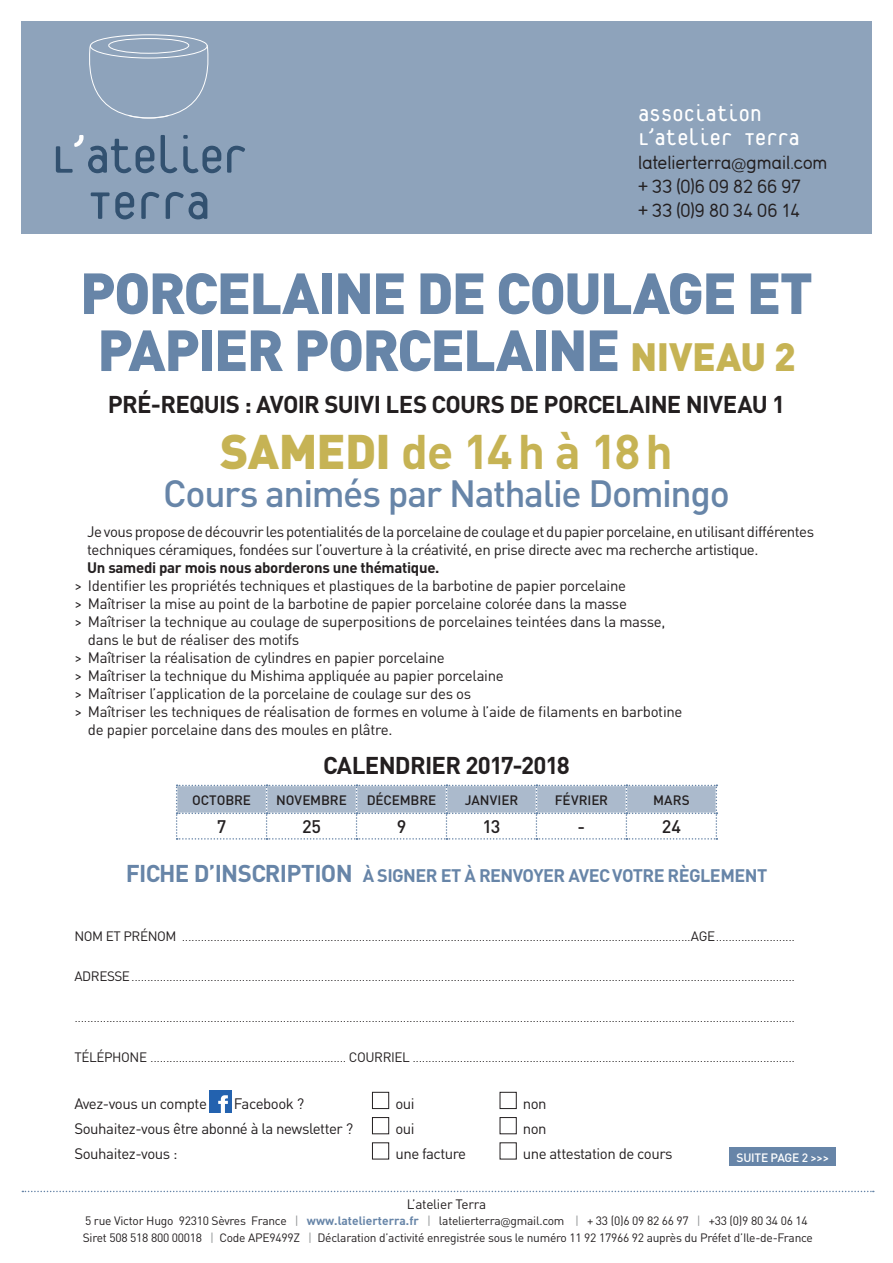
<style>
.page{position:relative;width:893px;height:1263px;background:#fff}
.page>*{position:absolute;margin:0;border:0;box-sizing:border-box;transform-origin:0 0}
.t1{font:57.15px/46.2px "Platelet";letter-spacing:-.045em;color:#325170;text-align:center}
.Titre_COURS{font:900 57px/57px "DIN";letter-spacing:-.03em;color:#6785a8;text-align:center}
.Titre_COURS-2{font:700 48px "DIN";letter-spacing:-.02em;color:#c6b354}
.Titre_COURS-3{font:500 37.5px "DIN";letter-spacing:-.04em;color:#6785a8}
.Date_calendrier{font:25.5px "Platelet";letter-spacing:-.025em;color:#fff}
.Titre_COURS-4{font:700 24px "DIN";letter-spacing:-.03em;color:#231f20}
.texte_fiche{font:700 24px "DIN";letter-spacing:-.03em;color:#231f20}
.Titre_de_date{font:700 18px "DIN";letter-spacing:-.03em;color:#6785a8}
.Date_calendrier-2{font:18px "DIN17 SB";letter-spacing:-.03em;color:#231f20}
.Date_calendrier-3{font:500 18px "DIN";color:#231f20}
.texte_fiche-2{font:15px/18px "DIN";letter-spacing:-.02em;color:#231f20}
.texte_fiche-3{font:700 15px "DIN";letter-spacing:-.02em;color:#231f20}
.texte_fiche-4{font:300 13.5px "DIN";color:#231f20}
.Date_calendrier-4{font:500 13.5px "DIN";letter-spacing:-.005em;color:#231f20}
.texte_fiche-5{font:13.5px "DIN";letter-spacing:-.02em;color:#231f20}
.texte_fiche-6{font:12px "DIN";letter-spacing:-.02em;color:#231f20}
.texte_fiche-7{font:500 12px "DIN";letter-spacing:-.02em;color:#fff}
.s1{color:#fff}
.s2{font-size:39px;color:#c6b354}
.s3{font-weight:900}
.s4{font-size:24px}
.s5{font-weight:400}
.s6{color:#8f9293}
.s7{font-weight:700;color:#6785a8}
.s8{font-family:"DIN17 SB"}
</style>
<div class="page">
<svg style="left:22px;top:1191px;width:852px;height:1px"></svg>
<svg style="left:176px;top:785px;width:541px;height:55px"></svg>
<svg style="left:210px;top:1091px;width:21px;height:21px"></svg>
<div style="left:372px;top:1092px;width:17px;height:17px;border:1px solid #231f20"></div>
<div style="left:500px;top:1092px;width:17px;height:17px;border:1px solid #231f20"></div>
<div style="left:372px;top:1117px;width:17px;height:17px;border:1px solid #231f20"></div>
<div style="left:500px;top:1117px;width:17px;height:17px;border:1px solid #231f20"></div>
<div style="left:372px;top:1142px;width:17px;height:17px;border:1px solid #231f20"></div>
<div style="left:21px;top:21px;width:851px;height:213px;background:#8ea3bb"></div>
<div style="left:730px;top:1147px;width:106px;height:19px;background:#6785a8"></div>
<div style="left:90px;top:34px;width:118px;height:24px;border:1px solid #fff;border-radius:50%"></div>
<div style="left:108px;top:38px;width:81px;height:16px;border:1px solid #fff;border-radius:50%"></div>
<svg style="left:89px;top:44px;width:120px;height:75px"></svg>
<p class="t1" style="left:50px;top:136px;width:200px">L<span class="s1">’</span>atelier<br>Terra</p>
<p class="Date_calendrier" style="left:638px;top:103px;width:125px">association</p>
<p class="Date_calendrier" style="left:638px;top:127px;width:164px">L’atelier Terra</p>
<p class="Date_calendrier-2" style="left:638px;top:151px;width:191px">latelierterra@gmail.com</p>
<p class="Date_calendrier-2" style="left:638px;top:175px;width:165px">+ 33 (0)6 09 82 66 97</p>
<p class="Date_calendrier-2" style="left:638px;top:199px;width:164px">+ 33 (0)9 80 34 06 14</p>
<p class="Titre_COURS" style="left:80px;top:263px;width:735px">PORCELAINE DE COULAGE ET<br>PAPIER PORCELAINE <span class="s2">NIVEAU 2</span></p>
<p class="Titre_COURS-4" style="left:108px;top:388px;width:679px">PRÉ-REQUIS : AVOIR SUIVI LES COURS DE PORCELAINE NIVEAU 1</p>
<p class="Titre_COURS-2" style="left:220px;top:420px;width:454px"><span class="s3">SAMEDI</span> de 14h à 18h</p>
<p class="Titre_COURS-3" style="left:163px;top:468px;width:568px">Cours animés par Nathalie Domingo</p>
<p class="texte_fiche-2" style="left:87px;top:522px;width:729px">Je vous propose de découvrir les potentialités de la porcelaine de coulage et du papier porcelaine, en utilisant différentes techniques céramiques, fondées sur l’ouverture à la créativité, en prise directe avec ma recherche artistique.</p>
<p class="texte_fiche-3" style="left:87px;top:558px;width:354px">Un samedi par mois nous aborderons une thématique.</p>
<p class="texte_fiche-2" style="left:74px;top:576px;width:553px">&gt; Identifier les propriétés techniques et plastiques de la barbotine de papier porcelaine</p>
<p class="texte_fiche-2" style="left:74px;top:594px;width:554px">&gt; Maîtriser la mise au point de la barbotine de papier porcelaine colorée dans la masse</p>
<p class="texte_fiche-2" style="left:74px;top:612px;width:593px">&gt; Maîtriser la technique au coulage de superpositions de porcelaines teintées dans la masse,</p>
<p class="texte_fiche-2" style="left:88px;top:630px;width:213px">dans le but de réaliser des motifs</p>
<p class="texte_fiche-2" style="left:74px;top:648px;width:372px">&gt; Maîtriser la réalisation de cylindres en papier porcelaine</p>
<p class="texte_fiche-2" style="left:74px;top:666px;width:431px">&gt; Maîtriser la technique du Mishima appliquée au papier porcelaine</p>
<p class="texte_fiche-2" style="left:74px;top:684px;width:398px">&gt; Maîtriser l’application de la porcelaine de coulage sur des os</p>
<p class="texte_fiche-2" style="left:74px;top:702px;width:610px">&gt; Maîtriser les techniques de réalisation de formes en volume à l’aide de filaments en barbotine</p>
<p class="texte_fiche-2" style="left:88px;top:720px;width:306px">de papier porcelaine dans des moules en plâtre.</p>
<p class="texte_fiche" style="left:323px;top:750px;width:248px">CALENDRIER 2017-2018</p>
<p class="Date_calendrier-4" style="left:192px;top:791px;width:60px">OCTOBRE</p>
<p class="Date_calendrier-4" style="left:276px;top:791px;width:72px">NOVEMBRE</p>
<p class="Date_calendrier-4" style="left:367px;top:791px;width:71px">DÉCEMBRE</p>
<p class="Date_calendrier-4" style="left:465px;top:791px;width:55px">JANVIER</p>
<p class="Date_calendrier-4" style="left:555px;top:791px;width:55px">FÉVRIER</p>
<p class="Date_calendrier-4" style="left:653px;top:791px;width:38px">MARS</p>
<p class="Date_calendrier-3" style="left:217px;top:815px;width:11px">7</p>
<p class="Date_calendrier-3" style="left:302px;top:815px;width:20px">25</p>
<p class="Date_calendrier-3" style="left:397px;top:815px;width:11px">9</p>
<p class="Date_calendrier-3" style="left:482px;top:815px;width:20px">13</p>
<p class="Date_calendrier-3" style="left:578px;top:815px;width:9px">-</p>
<p class="Date_calendrier-3" style="left:662px;top:815px;width:21px">24</p>
<p class="Titre_de_date" style="left:126px;top:864px;width:643px"><span class="s4">FICHE D’INSCRIPTION</span> À SIGNER ET À RENVOYER AVEC VOTRE RÈGLEMENT</p>
<p class="texte_fiche-4" style="left:74px;top:927px;width:722px"><span class="s5">NOM ET PRÉNOM</span> .................................................................................................................................................................<span class="s5">AGE</span>.........................</p>
<p class="texte_fiche-4" style="left:74px;top:968px;width:722px"><span class="s5">ADRESSE</span>..................................................................................................................................................................................................................</p>
<p class="texte_fiche-4" style="left:74px;top:1008px;width:722px">....................................................................................................................................................................................................................................</p>
<p class="texte_fiche-4" style="left:74px;top:1049px;width:722px"><span class="s5">TÉLÉPHONE</span> .............................................................. <span class="s5">COURRIEL</span> .........................................................................................................................</p>
<p class="texte_fiche-2" style="left:74px;top:1094px;width:134px">Avez-vous un compte</p>
<p class="texte_fiche-2" style="left:234px;top:1094px;width:72px">Facebook ?</p>
<p class="texte_fiche-2" style="left:395px;top:1094px;width:21px">oui</p>
<p class="texte_fiche-2" style="left:523px;top:1094px;width:25px">non</p>
<p class="texte_fiche-2" style="left:74px;top:1119px;width:280px">Souhaitez-vous être abonné à la newsletter ?</p>
<p class="texte_fiche-2" style="left:395px;top:1119px;width:21px">oui</p>
<p class="texte_fiche-2" style="left:523px;top:1119px;width:25px">non</p>
<p class="texte_fiche-2" style="left:74px;top:1144px;width:105px">Souhaitez-vous :</p>
<p class="texte_fiche-2" style="left:395px;top:1144px;width:72px">une facture</p>
<p class="texte_fiche-2" style="left:523px;top:1144px;width:151px">une attestation de cours</p>
<p class="texte_fiche-7" style="left:736px;top:1149px;width:94px">SUITE PAGE 2 &gt;&gt;&gt;</p>
<p class="texte_fiche-5" style="left:407px;top:1195px;width:81px">L’atelier Terra</p>
<p class="texte_fiche-6" style="left:85px;top:1213px;width:724px">5 rue Victor Hugo 92310 Sèvres France <span class="s6">|</span> <span class="s7">www.latelierterra.fr</span> <span class="s6">|</span> latelierterra<span class="s8">@</span>gmail.com <span class="s6">|</span> + 33 (0)6 09 82 66 97 <span class="s6">|</span> +33 (0)9 80 34 06 14</p>
<p class="texte_fiche-6" style="left:83px;top:1229px;width:732px">Siret 508 518 800 00018 <span class="s6">|</span> Code APE9499Z <span class="s6">|</span> Déclaration d’activité enregistrée sous le numéro 11 92 17966 92 auprès du Préfet d’Ile-de-France</p>
</div>
